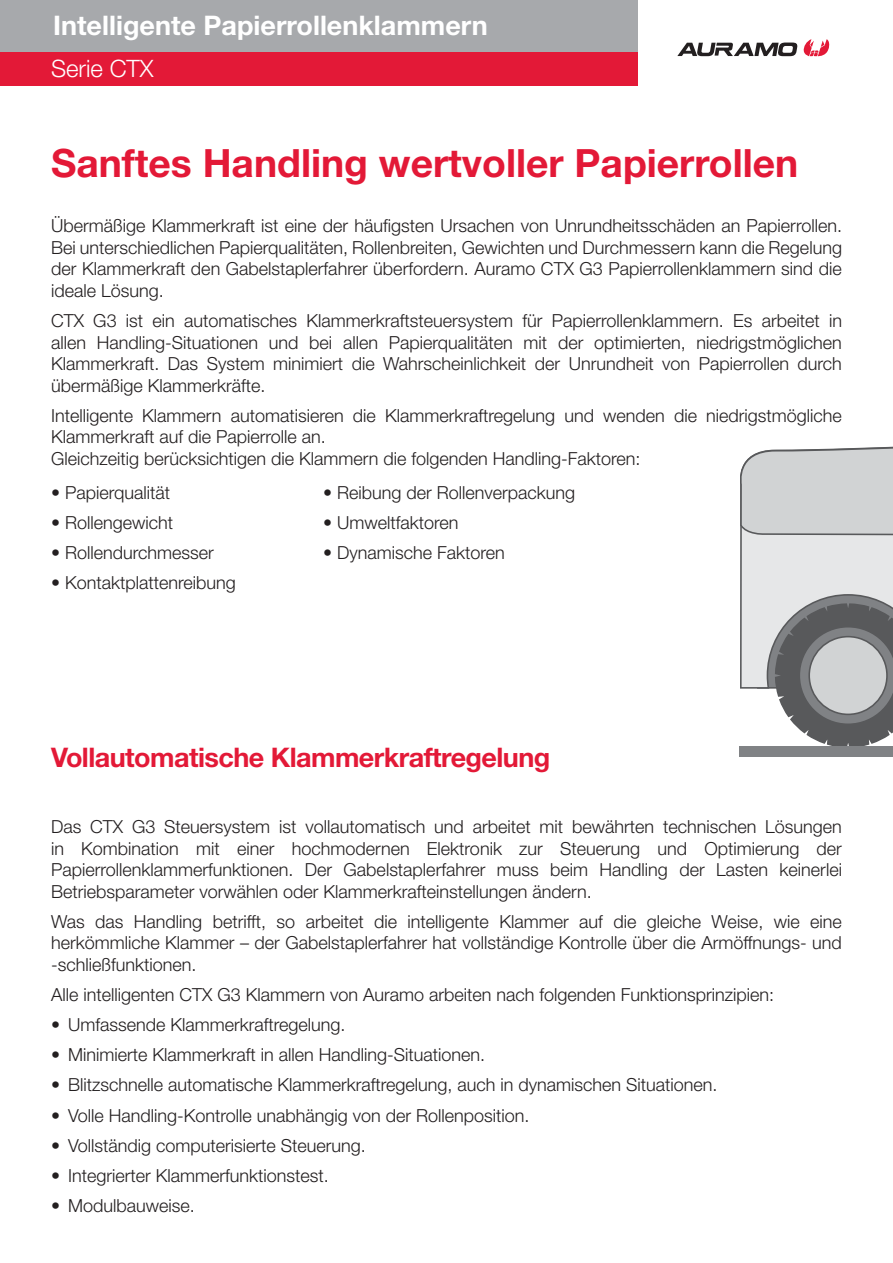
<style>
.page{position:relative;width:893px;height:1263px;background:#fff}
.page>*{position:absolute;margin:0;border:0;box-sizing:border-box;transform-origin:0 0}
.t1{font:700 39px "Helvetica Neue LT Std";color:#e31937}
.t2{font:700 27px "Helvetica Neue LT Std";letter-spacing:-.02em;color:#e31937}
.t3{font:700 27px "Helvetica Neue LT Std";color:#fff}
.t4{font:300 24px "Helvetica Neue LT Std";color:#fff}
.t5{font:300 18px/21.6px "Helvetica Neue LT Std";color:#231f20;text-align:justify}
</style>
<div class="page">
<div style="left:0;top:51px;width:638px;height:34px;background:#e31937"></div>
<div style="left:0;top:0;width:638px;height:51px;background:#a7a9ac"></div>
<svg style="left:739px;top:446px;width:154px;height:302px;background:#c2c3c4"></svg>
<div style="left:740px;top:747px;width:153px;height:10px;background:#808285"></div>
<svg style="left:677px;top:39px;width:153px;height:18px"></svg>
<h2 class="t3" style="left:53px;top:9px;width:436px">Intelligente Papierrollenklammern</h2>
<h3 class="t4" style="left:51px;top:53px;width:104px">Serie CTX</h3>
<h1 class="t1" style="left:51px;top:139px;width:749px">Sanftes Handling wertvoller Papierrollen</h1>
<p class="t5" style="left:51px;top:214px;width:792px">Übermäßige Klammerkraft ist eine der häufigsten Ursachen von Unrundheitsschäden an Papierrollen.<br>Bei unterschiedlichen Papierqualitäten, Rollenbreiten, Gewichten und Durchmessern kann die Regelung der Klammerkraft den Gabelstaplerfahrer überfordern. Auramo CTX G3 Papierrollenklammern sind die ideale Lösung.</p>
<p class="t5" style="left:51px;top:309px;width:792px">CTX G3 ist ein automatisches Klammerkraftsteuersystem für Papierrollenklammern. Es arbeitet in allen Handling-Situationen und bei allen Papierqualitäten mit der optimierten, niedrigstmöglichen Klammerkraft. Das System minimiert die Wahrscheinlichkeit der Unrundheit von Papierrollen durch übermäßige Klammerkräfte.</p>
<p class="t5" style="left:51px;top:404px;width:792px;text-align:left">Intelligente Klammern automatisieren die Klammerkraftregelung und wenden die niedrigstmögliche<br>Klammerkraft auf die Papierrolle an.<br>Gleichzeitig berücksichtigen die Klammern die folgenden Handling-Faktoren:</p>
<p class="t5" style="left:51px;top:481px;width:121px">• Papierqualität</p>
<p class="t5" style="left:51px;top:512px;width:124px">• Rollengewicht</p>
<p class="t5" style="left:51px;top:542px;width:164px">• Rollendurchmesser</p>
<p class="t5" style="left:51px;top:572px;width:186px">• Kontaktplattenreibung</p>
<p class="t5" style="left:323px;top:481px;width:254px">• Reibung der Rollenverpackung</p>
<p class="t5" style="left:323px;top:512px;width:137px">• Umweltfaktoren</p>
<p class="t5" style="left:323px;top:542px;width:183px">• Dynamische Faktoren</p>
<h2 class="t2" style="left:51px;top:740px;width:501px">Vollautomatische Klammerkraftregelung</h2>
<p class="t5" style="left:51px;top:815px;width:792px">Das CTX G3 Steuersystem ist vollautomatisch und arbeitet mit bewährten technischen Lösungen in Kombination mit einer hochmodernen Elektronik zur Steuerung und Optimierung der Papierrollenklammerfunktionen. Der Gabelstaplerfahrer muss beim Handling der Lasten keinerlei Betriebsparameter vorwählen oder Klammerkrafteinstellungen ändern.</p>
<p class="t5" style="left:51px;top:910px;width:792px">Was das Handling betrifft, so arbeitet die intelligente Klammer auf die gleiche Weise, wie eine herkömmliche Klammer – der Gabelstaplerfahrer hat vollständige Kontrolle über die Armöffnungs- und -schließfunktionen.</p>
<p class="t5" style="left:51px;top:983px;width:725px">Alle intelligenten CTX G3 Klammern von Auramo arbeiten nach folgenden Funktionsprinzipien:</p>
<p class="t5" style="left:51px;top:1014px;width:296px">• Umfassende Klammerkraftregelung.</p>
<p class="t5" style="left:51px;top:1044px;width:436px">• Minimierte Klammerkraft in allen Handling-Situationen.</p>
<p class="t5" style="left:51px;top:1074px;width:668px">• Blitzschnelle automatische Klammerkraftregelung, auch in dynamischen Situationen.</p>
<p class="t5" style="left:51px;top:1104px;width:480px">• Volle Handling-Kontrolle unabhängig von der Rollenposition.</p>
<p class="t5" style="left:51px;top:1134px;width:316px">• Vollständig computerisierte Steuerung.</p>
<p class="t5" style="left:51px;top:1164px;width:279px">• Integrierter Klammerfunktionstest.</p>
<p class="t5" style="left:51px;top:1194px;width:145px">• Modulbauweise.</p>
</div>
